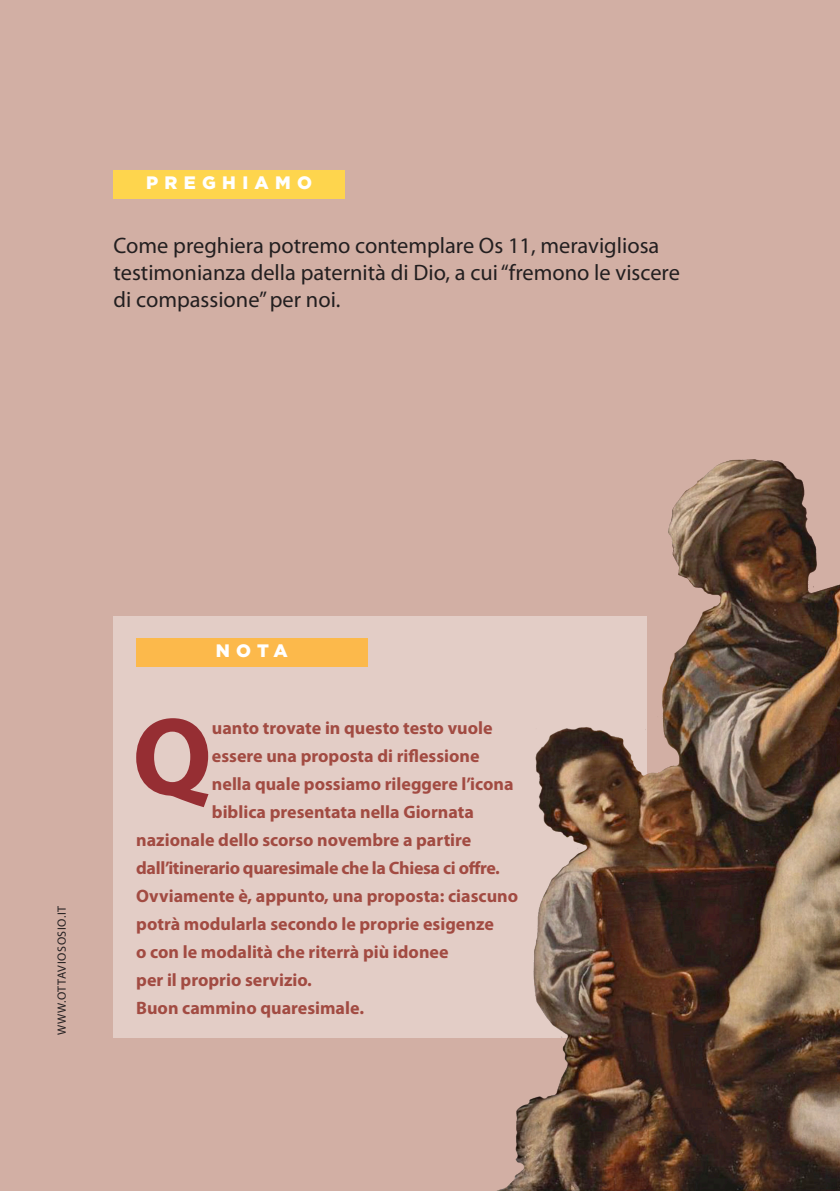
<style>
.page{position:relative;width:840px;height:1191px;background:#fff}
.page>*{position:absolute;margin:0;border:0;box-sizing:border-box;transform-origin:0 0}
.Myriad_capolettera{font:700 111px "Myriad Pro";color:#962e33}
.Testo_Muyriad_11{font:22.4px/27px "Myriad Pro";color:#231f20}
.Myriad_capolettera-2{font:700 18px "Myriad Pro";color:#a24b42}
.Myriad_capolettera-3{font:700 18px "Myriad Pro";letter-spacing:-.02em;color:#a24b42}
.t1{font:900 18px "Gotham";letter-spacing:.35em;color:#fff}
.t2{font:12px "Myriad Pro";letter-spacing:.05em;color:#231f20}
</style>
<div class="page">
<div style="left:0;top:0;width:839px;height:1191px;background:#d2afa4"></div>
<div style="left:113px;top:170px;width:231px;height:28px;background:#fed54d"></div>
<div style="left:113px;top:616px;width:533px;height:421px;background:#e3cdc6"></div>
<div style="left:136px;top:638px;width:231px;height:29px;background:#fcb94b"></div>
<img style="left:437px;top:459px;width:402px;height:732px">
<p class="t1" style="left:146px;top:172px;width:167px">PREGHIAMO</p>
<p class="Testo_Muyriad_11" style="left:113px;top:231px;width:567px">Come preghiera potremo contemplare Os 11, meravigliosa testimonianza della paternità di Dio, a cui “fremono le viscere di compassione” per noi.</p>
<p class="t2" style="left:54px;top:1035px;width:131px;rotate:-90deg">WWW.OTTAVIOSOSIO.IT</p>
<p class="t1" style="left:216px;top:640px;width:74px">NOTA</p>
<p class="Myriad_capolettera" style="left:132px;top:684px;width:81px">Q</p>
<p class="Myriad_capolettera-2" style="left:212px;top:716px;width:282px">uanto trovate in questo testo vuole</p>
<p class="Myriad_capolettera-2" style="left:212px;top:744px;width:269px">essere una proposta di riflessione</p>
<p class="Myriad_capolettera-2" style="left:212px;top:772px;width:303px">nella quale possiamo rileggere l’icona</p>
<p class="Myriad_capolettera-2" style="left:212px;top:800px;width:263px">biblica presentata nella Giornata</p>
<p class="Myriad_capolettera-2" style="left:136px;top:828px;width:336px">nazionale dello scorso novembre a partire</p>
<p class="Myriad_capolettera-3" style="left:136px;top:856px;width:365px">dall’itinerario quaresimale che la Chiesa ci offre.</p>
<p class="Myriad_capolettera-2" style="left:136px;top:884px;width:383px">Ovviamente è, appunto, una proposta: ciascuno</p>
<p class="Myriad_capolettera-2" style="left:136px;top:912px;width:359px">potrà modularla secondo le proprie esigenze</p>
<p class="Myriad_capolettera-2" style="left:136px;top:940px;width:314px">o con le modalità che riterrà più idonee</p>
<p class="Myriad_capolettera-2" style="left:136px;top:968px;width:177px">per il proprio servizio.</p>
<p class="Myriad_capolettera-2" style="left:136px;top:996px;width:229px">Buon cammino quaresimale.</p>
</div>
